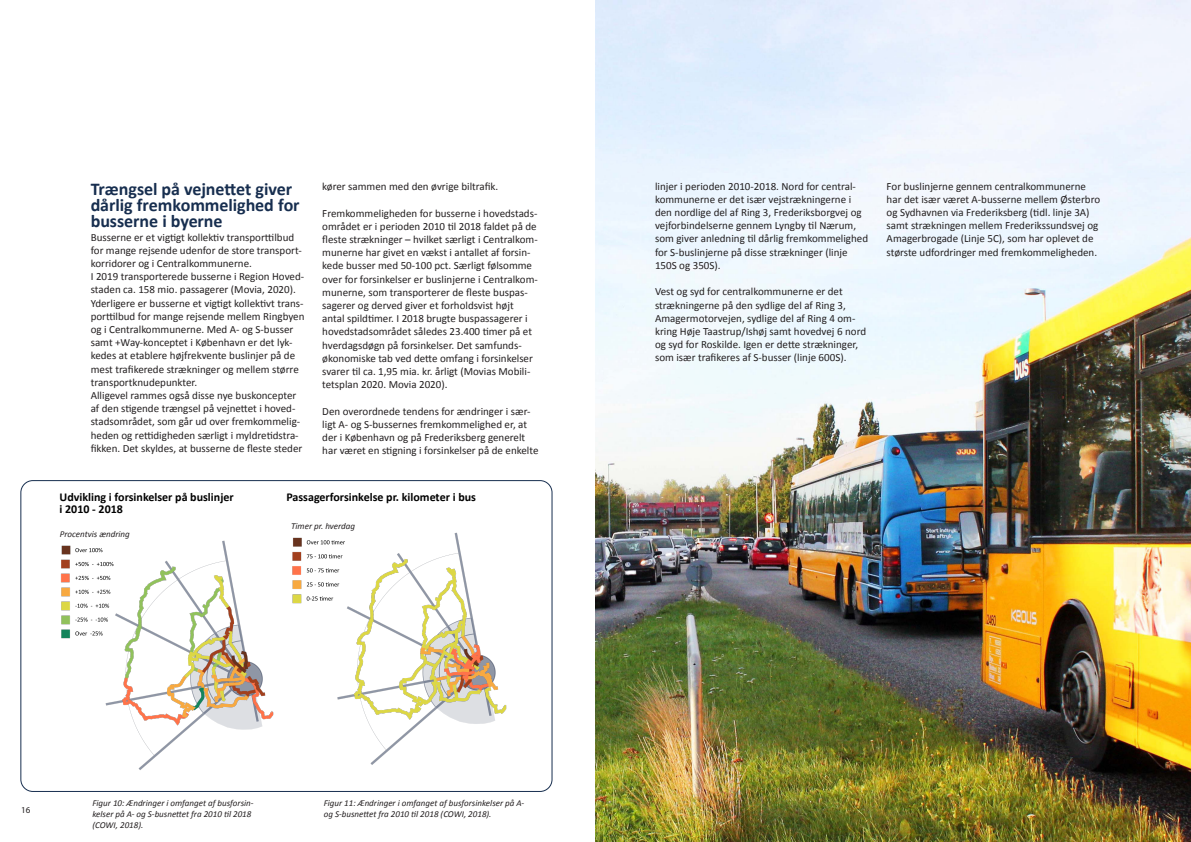
<style>
.page{position:relative;width:1191px;height:842px;background:#fff}
.page>*{position:absolute;margin:0;border:0;box-sizing:border-box;transform-origin:0 0}
.brødtekst{font:700 18px/16px "Calibri";letter-spacing:-.005em;color:#172e4f}
.brødtekst-2{font:700 12px "Calibri";color:#000}
.brødtekst-3{font:11px/13.2px "Calibri";color:#231f20}
.Figur_tekst{font:italic 9px/10.8px "Calibri";color:#231f20}
.t1{font:9px "Myriad Pro";color:#231f20}
</style>
<div class="page">
<img style="left:60px;top:540px;width:214px;height:230px">
<img style="left:292px;top:532px;width:215px;height:233px">
<img style="left:595px;top:0;width:596px;height:842px">
<p class="brødtekst" style="left:91px;top:181px;width:210px">Trængsel på vejnettet giver dårlig fremkommelighed for busserne i byerne</p>
<p class="brødtekst-3" style="left:91px;top:230px;width:212px">Busserne er et vigtigt kollektiv transporttilbud for mange rejsende udenfor de store transport&shy;korridorer og i Centralkommunerne.</p>
<p class="brødtekst-3" style="left:91px;top:269px;width:215px">I 2019 transporterede busserne i Region Hoved&shy;staden ca. 158 mio. passagerer (Movia, 2020).</p>
<p class="brødtekst-3" style="left:91px;top:296px;width:215px">Yderligere er busserne et vigtigt kollektivt trans&shy;porttilbud for mange rejsende mellem Ringbyen og i Centralkommunerne. Med A- og S-busser samt +Way-konceptet i København er det lyk&shy;kedes at etablere højfrekvente buslinjer på de mest trafikerede strækninger og mellem større transportknudepunkter.</p>
<p class="brødtekst-3" style="left:91px;top:388px;width:213px">Alligevel rammes også disse nye buskoncepter af den stigende trængsel på vejnettet i hoved&shy;stadsområdet, som går ud over fremkommelig&shy;heden og rettidigheden særligt i myldretidstra&shy;fikken. Det skyldes, at busserne de fleste steder</p>
<p class="brødtekst-2" style="left:60px;top:489px;width:176px">Udvikling i forsinkelser på buslinjer</p>
<p class="brødtekst-2" style="left:60px;top:501px;width:65px">i 2010 - 2018</p>
<p class="brødtekst-3" style="left:322px;top:179px;width:177px">kører sammen med den øvrige biltrafik.</p>
<p class="brødtekst-3" style="left:322px;top:206px;width:217px">Fremkommeligheden for busserne i hovedstads&shy;området er i perioden 2010 til 2018 faldet på de fleste strækninger – hvilket særligt i Centralkom&shy;munerne har givet en vækst i antallet af forsin&shy;kede busser med 50-100 pct. Særligt følsomme over for forsinkelser er buslinjerne i Centralkom&shy;munerne, som transporterer de fleste buspas&shy;sagerer og derved giver et forholdsvist højt antal spildtimer. I 2018 brugte buspassagerer i hovedstadsområdet således 23.400 timer på et hverdagsdøgn på forsinkelser. Det samfunds&shy;økonomiske tab ved dette omfang i forsinkelser svarer til ca. 1,95 mia. kr. årligt (Movias Mobili&shy;tetsplan 2020. Movia 2020).</p>
<p class="brødtekst-3" style="left:322px;top:404px;width:218px">Den overordnede tendens for ændringer i sær&shy;ligt A- og S-bussernes fremkommelighed er, at der i København og på Frederiksberg generelt har været en stigning i forsinkelser på de enkelte</p>
<p class="brødtekst-2" style="left:286px;top:489px;width:191px">Passagerforsinkelse pr. kilometer i bus</p>
<p class="Figur_tekst" style="left:60px;top:529px;width:71px">Procentvis ændring</p>
<p class="Figur_tekst" style="left:291px;top:520px;width:66px">Timer pr. hverdag</p>
<p class="t1" style="left:21px;top:804px;width:11px">16</p>
<p class="Figur_tekst" style="left:92px;top:797px;width:163px">Figur 10: Ændringer i omfanget af busforsin&shy;kelser på A- og S-busnettet fra 2010 til 2018 (COWI, 2018).</p>
<p class="Figur_tekst" style="left:324px;top:797px;width:202px">Figur 11: Ændringer i omfanget af busforsinkelser på A&shy;og S-busnettet fra 2010 til 2018 (COWI, 2018).</p>
<p class="brødtekst-3" style="left:655px;top:179px;width:215px">linjer i perioden 2010-2018. Nord for central&shy;kommunerne er det især vejstrækningerne i den nordlige del af Ring 3, Frederiksborgvej og vejforbindelserne gennem Lyngby til Nærum, som giver anledning til dårlig fremkommelighed for S-buslinjerne på disse strækninger (linje 150S og 350S).</p>
<p class="brødtekst-3" style="left:655px;top:284px;width:213px">Vest og syd for centralkommunerne er det strækningerne på den sydlige del af Ring 3, Amagermotorvejen, sydlige del af Ring 4 om&shy;kring Høje Taastrup/Ishøj samt hovedvej 6 nord og syd for Roskilde. Igen er dette strækninger, som især trafikeres af S-busser (linje 600S).</p>
<p class="brødtekst-3" style="left:886px;top:179px;width:215px">For buslinjerne gennem centralkommunerne har det især været A-busserne mellem Østerbro og Sydhavnen via Frederiksberg (tidl. linje 3A) samt strækningen mellem Frederikssundsvej og Amagerbrogade (Linje 5C), som har oplevet de største udfordringer med fremkommeligheden.</p>
</div>
